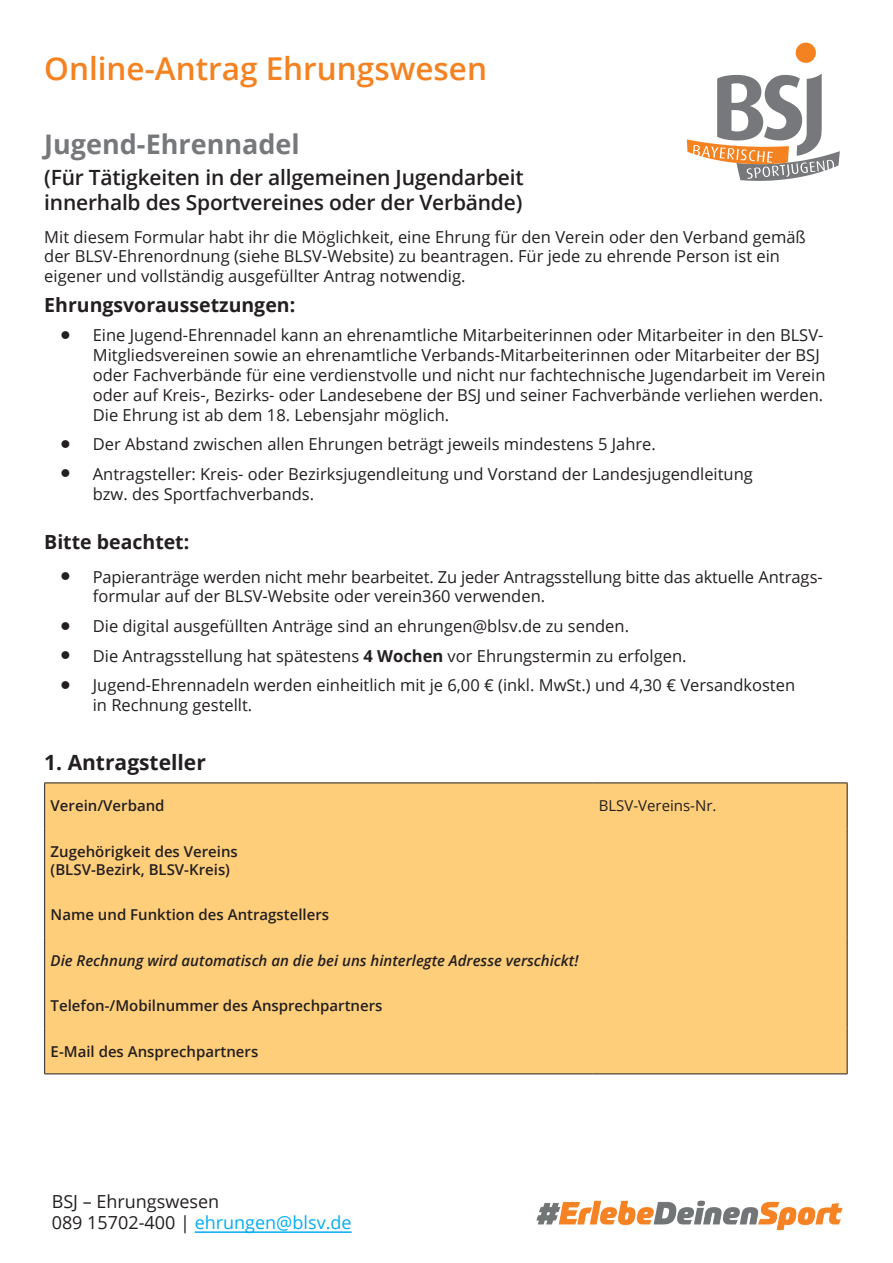
<style>
.page{position:relative;width:893px;height:1263px;background:#fff}
.page>*{position:absolute;margin:0;border:0;box-sizing:border-box;transform-origin:0 0}
.t1{font:600 31.5px "Open Sans";color:#f58220}
.t2{font:700 27px "Open Sans";color:#76787b}
.t3{font:600 21px/25.2px "Open Sans";letter-spacing:-.01em;color:#231f20}
.t4{font:700 21px "Open Sans";color:#231f20}
.t5{font:700 19.5px "Open Sans";color:#231f20}
.t6{font:18px/21.6px "Open Sans";color:#231f20}
.t7{font:16.5px/19.8px "Open Sans";color:#231f20}
.t8{font:600 15px/18px "Open Sans";color:#231f20}
.t9{font:italic 600 15px "Open Sans";color:#231f20}
.t10{font:15px "Open Sans";color:#231f20}
.s1{font-weight:700}
.s2{color:#00aeef}
</style>
<div class="page">
<svg style="left:795px;top:42px;width:21px;height:21px"></svg>
<svg style="left:687px;top:74px;width:153px;height:107px"></svg>
<img style="left:536px;top:1200px;width:307px;height:30px">
<hr style="left:195px;top:1231px;width:157px;height:2px;background:#00aeef">
<div style="left:45px;top:783px;width:802px;height:290px;background:#fece7a"></div>
<hr style="left:44px;top:782px;width:549px;height:1px;background:#231f20">
<hr style="left:44px;top:783px;width:1px;height:45px;background:#231f20">
<hr style="left:593px;top:782px;width:254px;height:1px;background:#231f20">
<hr style="left:847px;top:783px;width:1px;height:45px;background:#231f20">
<hr style="left:44px;top:828px;width:1px;height:64px;background:#231f20">
<hr style="left:847px;top:828px;width:1px;height:64px;background:#231f20">
<hr style="left:44px;top:892px;width:1px;height:45px;background:#231f20">
<hr style="left:847px;top:892px;width:1px;height:45px;background:#231f20">
<hr style="left:44px;top:937px;width:1px;height:46px;background:#231f20">
<hr style="left:847px;top:937px;width:1px;height:46px;background:#231f20">
<hr style="left:44px;top:983px;width:1px;height:45px;background:#231f20">
<hr style="left:847px;top:983px;width:1px;height:45px;background:#231f20">
<hr style="left:44px;top:1028px;width:1px;height:45px;background:#231f20">
<hr style="left:847px;top:1028px;width:1px;height:45px;background:#231f20">
<hr style="left:44px;top:1073px;width:549px;height:1px;background:#231f20">
<hr style="left:593px;top:1073px;width:254px;height:1px;background:#231f20">
<h1 class="t1" style="left:44px;top:47px;width:444px">Online-Antrag Ehrungswesen</h1>
<h2 class="t2" style="left:44px;top:125px;width:257px">Jugend-Ehrennadel</h2>
<p class="t3" style="left:44px;top:164px;width:481px">(Für Tätigkeiten in der allgemeinen Jugendarbeit innerhalb des Sportvereines oder der Verbände)</p>
<p class="t7" style="left:44px;top:226px;width:763px">Mit diesem Formular habt ihr die Möglichkeit, eine Ehrung für den Verein oder den Verband gemäß der BLSV-Ehrenordnung (siehe BLSV-Website) zu beantragen. Für jede zu ehrende Person ist ein eigener und vollständig ausgefüllter Antrag notwendig.</p>
<p class="t5" style="left:44px;top:291px;width:252px">Ehrungsvoraussetzungen:</p>
<p class="t7" style="left:93px;top:325px;width:734px;text-indent:-32px">● Eine Jugend-Ehrennadel kann an ehrenamtliche Mitarbeiterinnen oder Mitarbeiter in den BLSV-Mitgliedsvereinen sowie an ehrenamtliche Verbands-Mitarbeiterinnen oder Mitarbeiter der BSJ oder Fachverbände für eine verdienstvolle und nicht nur fachtechnische Jugendarbeit im Verein oder auf Kreis-, Bezirks- oder Landesebene der BSJ und seiner Fachverbände verliehen werden.<br>Die Ehrung ist ab dem 18. Lebensjahr möglich.</p>
<p class="t7" style="left:60px;top:434px;width:597px">● Der Abstand zwischen allen Ehrungen beträgt jeweils mindestens 5 Jahre.</p>
<p class="t7" style="left:93px;top:463px;width:662px;text-indent:-32px">● Antragsteller: Kreis- oder Bezirksjugendleitung und Vorstand der Landesjugendleitung bzw. des Sportfachverbands.</p>
<p class="t5" style="left:44px;top:528px;width:147px">Bitte beachtet:</p>
<p class="t7" style="left:93px;top:566px;width:732px;text-indent:-32px">● Papieranträge werden nicht mehr bearbeitet. Zu jeder Antragsstellung bitte das aktuelle Antrags&shy;formular auf der BLSV-Website oder verein360 verwenden.</p>
<p class="t7" style="left:60px;top:616px;width:570px">● Die digital ausgefüllten Anträge sind an ehrungen@blsv.de zu senden.</p>
<p class="t7" style="left:60px;top:645px;width:628px">● Die Antragsstellung hat spätestens <span class="s1">4 Wochen</span> vor Ehrungstermin zu erfolgen.</p>
<p class="t7" style="left:93px;top:675px;width:704px;text-indent:-32px">● Jugend-Ehrennadeln werden einheitlich mit je 6,00 € (inkl. MwSt.) und 4,30 € Versandkosten in Rechnung gestellt.</p>
<p class="t4" style="left:44px;top:747px;width:163px">1. Antragsteller</p>
<p class="t8" style="left:51px;top:797px;width:115px">Verein/Verband</p>
<p class="t10" style="left:599px;top:796px;width:119px">BLSV-Vereins-Nr.</p>
<p class="t8" style="left:51px;top:842px;width:189px">Zugehörigkeit des Vereins (BLSV-Bezirk, BLSV-Kreis)</p>
<p class="t8" style="left:51px;top:906px;width:280px">Name und Funktion des Antragstellers</p>
<p class="t9" style="left:51px;top:950px;width:529px">Die Rechnung wird automatisch an die bei uns hinterlegte Adresse verschickt!</p>
<p class="t8" style="left:51px;top:997px;width:333px">Telefon-/Mobilnummer des Ansprechpartners</p>
<p class="t8" style="left:51px;top:1042px;width:209px">E-Mail des Ansprechpartners</p>
<p class="t6" style="left:52px;top:1190px;width:301px">BSJ – Ehrungswesen<br>089 15702-400 | <span class="s2">ehrungen@blsv.de</span></p>
</div>
